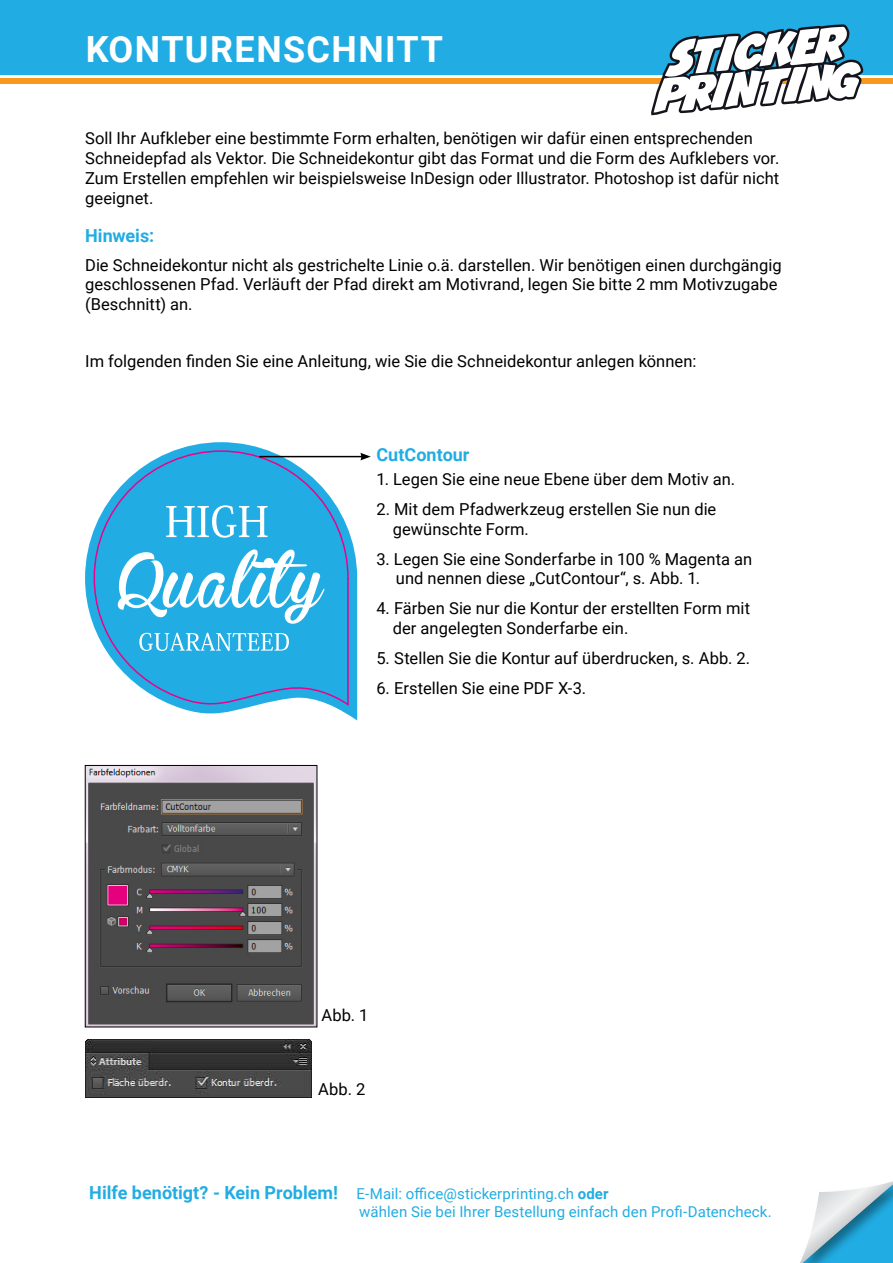
<style>
.page{position:relative;width:893px;height:1263px;background:#fff}
.page>*{position:absolute;margin:0;border:0;box-sizing:border-box;transform-origin:0 0}
.t1{font:700 36px "Roboto";letter-spacing:.035em;color:#fff}
.t2{font:700 18px "Roboto";color:#21ade3}
.t3{font:16.5px/19.8px "Roboto";letter-spacing:.005em;color:#000}
.t4{font:15px/18px "Roboto";letter-spacing:.005em;color:#21ade3}
.s1{font-weight:700;font-size:18px}
.s2{font-weight:700}
</style>
<div class="page">
<svg style="left:800px;top:1181px;width:93px;height:82px"></svg>
<div style="left:0;top:78px;width:893px;height:6px;background:#f8991d"></div>
<div style="left:0;top:0;width:893px;height:74px;background:#21ade3"></div>
<svg style="left:651px;top:24px;width:212px;height:91px"></svg>
<svg style="left:85px;top:442px;width:272px;height:279px"></svg>
<svg style="left:93px;top:450px;width:256px;height:263px"></svg>
<hr style="left:259px;top:456px;width:104px;height:1px;background:#000">
<svg style="left:360px;top:453px;width:11px;height:7px"></svg>
<img style="left:87px;top:767px;width:228px;height:258px">
<div style="left:85px;top:765px;width:232px;height:262px;border:1px solid #000"></div>
<img style="left:85px;top:1039px;width:226px;height:58px">
<h1 class="t1" style="left:86px;top:24px;width:359px">Konturenschnitt</h1>
<p class="t3" style="left:85px;top:128px;width:696px">Soll Ihr Aufkleber eine bestimmte Form erhalten, benötigen wir dafür einen entsprechenden Schneidepfad als Vektor. Die Schneidekontur gibt das Format und die Form des Aufklebers vor.<br>Zum Erstellen empfehlen wir beispielsweise InDesign oder Illustrator. Photoshop ist dafür nicht geeignet.</p>
<p class="t2" style="left:85px;top:223px;width:70px">Hinweis:</p>
<p class="t3" style="left:85px;top:254px;width:698px">Die Schneidekontur nicht als gestrichelte Linie o.ä. darstellen. Wir benötigen einen durchgängig geschlossenen Pfad. Verläuft der Pfad direkt am Motivrand, legen Sie bitte 2 mm Motivzugabe (Beschnitt) an.</p>
<p class="t3" style="left:85px;top:350px;width:613px">Im folgenden finden Sie eine Anleitung, wie Sie die Schneidekontur anlegen können:</p>
<p class="t2" style="left:376px;top:442px;width:95px">CutContour</p>
<p class="t3" style="left:376px;top:468px;width:360px">1. Legen Sie eine neue Ebene über dem Motiv an.</p>
<p class="t3" style="left:393px;top:498px;width:325px;text-indent:-16px">2. Mit dem Pfadwerkzeug erstellen Sie nun die gewünschte Form.</p>
<p class="t3" style="left:396px;top:548px;width:358px;text-indent:-20px">3. Legen Sie eine Sonderfarbe in 100 % Magenta an und nennen diese „CutContour“, s. Abb. 1.</p>
<p class="t3" style="left:393px;top:598px;width:359px;text-indent:-16px">4. Färben Sie nur die Kontur der erstellten Form mit der angelegten Sonderfarbe ein.</p>
<p class="t3" style="left:376px;top:648px;width:375px">5. Stellen Sie die Kontur auf überdrucken, s. Abb. 2.</p>
<p class="t3" style="left:376px;top:678px;width:211px">6. Erstellen Sie eine PDF X-3.</p>
<p class="t3" style="left:321px;top:1005px;width:49px">Abb. 1</p>
<p class="t3" style="left:318px;top:1078px;width:49px">Abb. 2</p>
<p class="t4" style="left:359px;top:1184px;width:414px;text-indent:-270px"><span class="s1">Hilfe benötigt? - Kein Problem!</span> E-Mail: office@stickerprinting.ch <span class="s2">oder<br></span>wählen Sie bei Ihrer Bestellung einfach den Profi-Datencheck.</p>
</div>
